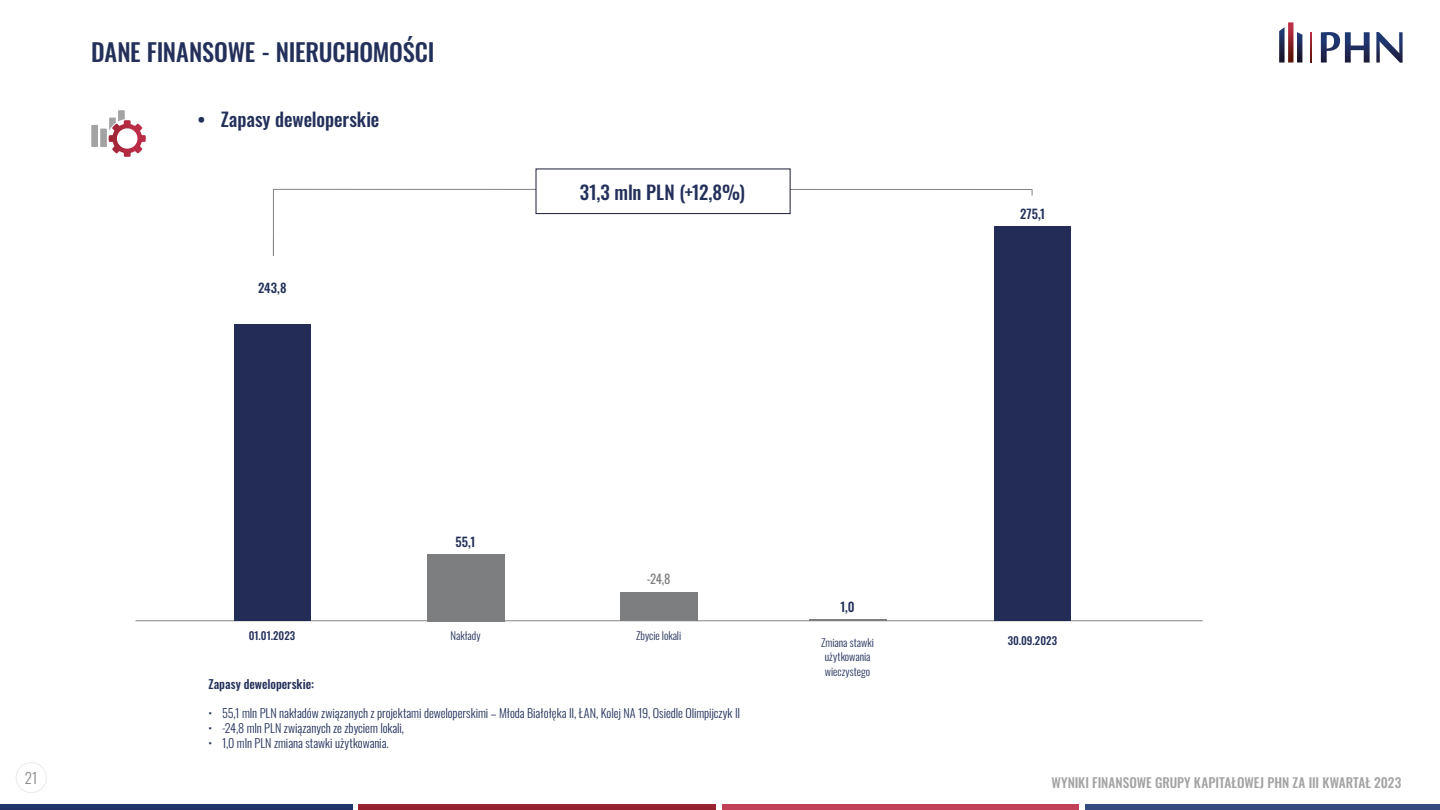
<style>
.page{position:relative;width:1440px;height:810px;background:#fff}
.page>*{position:absolute;margin:0;border:0;box-sizing:border-box;transform-origin:0 0}
.t1{font:500 24.45px "Oswald";letter-spacing:-.01em;color:#23305a}
.t2{font:500 18.98px "Oswald";letter-spacing:-.005em;color:#23305a}
.t3{font:300 14.85px "Oswald";color:#878787}
.t4{font:500 13.27px "Oswald";letter-spacing:.005em;color:#a3a3a3}
.t5{font:500 12.75px "Oswald";letter-spacing:.005em;color:#23305a}
.t6{font:12.75px "Oswald";color:#7d7e7f}
.t7{font:300 12.23px "Oswald";letter-spacing:-.005em;color:#23305a}
.t8{font:500 12.23px "Oswald";letter-spacing:-.005em;color:#23305a}
.t9{font:300 10.88px/14.9px "Oswald";color:#23305a;text-align:center}
.t10{font:500 10.88px "Oswald";letter-spacing:.005em;color:#23305a}
.s1{color:#24305a}
</style>
<div class="page">
<div style="left:16px;top:762px;width:31px;height:31px;border:1px solid #878787;border-radius:50%"></div>
<hr style="left:136px;top:620px;width:1067px;height:1px;background:#868686">
<svg style="left:273px;top:188px;width:760px;height:68px"></svg>
<div style="left:0;top:805px;width:352px;height:5px;background:#20336b"></div>
<div style="left:359px;top:805px;width:357px;height:5px;background:#982230"></div>
<div style="left:1085px;top:805px;width:355px;height:5px;background:#354a7f"></div>
<div style="left:722px;top:805px;width:357px;height:5px;background:#c14159"></div>
<div style="left:91px;top:125px;width:7px;height:22px;background:#a3a3a3"></div>
<div style="left:100px;top:129px;width:7px;height:18px;background:#a3a3a3"></div>
<svg style="left:109px;top:110px;width:37px;height:47px"></svg>
<svg style="left:1311px;top:32px;width:1px;height:31px"></svg>
<svg style="left:1279px;top:27px;width:6px;height:36px"></svg>
<svg style="left:1288px;top:22px;width:5px;height:41px"></svg>
<svg style="left:1297px;top:32px;width:5px;height:31px"></svg>
<svg style="left:1321px;top:32px;width:49px;height:31px"></svg>
<svg style="left:1376px;top:32px;width:27px;height:31px"></svg>
<div style="left:536px;top:169px;width:254px;height:45px;background:#fff;border:1px solid #1b1c38"></div>
<hr style="left:809px;top:619px;width:77px;height:2px;background:#7d7e7f">
<div style="left:427px;top:554px;width:77px;height:67px;background:#7d7e7f"></div>
<div style="left:620px;top:592px;width:77px;height:28px;background:#7d7e7f"></div>
<div style="left:234px;top:325px;width:77px;height:296px;background:#222c56"></div>
<div style="left:994px;top:226px;width:77px;height:395px;background:#222c56"></div>
<h1 class="t1" style="left:91px;top:39px;width:345px"><span class="s1">DANE FINANSOWE</span> - NIERUCHOMOŚCI</h1>
<h2 class="t2" style="left:198px;top:109px;width:183px">• Zapasy deweloperskie</h2>
<p class="t5" style="left:258px;top:281px;width:30px">243,8</p>
<h2 class="t2" style="left:580px;top:183px;width:167px">31,3 mln PLN (+12,8%)</h2>
<p class="t10" style="left:249px;top:630px;width:48px">01.01.2023</p>
<p class="t5" style="left:456px;top:535px;width:21px">55,1</p>
<p class="t9" style="left:451px;top:627px;width:31px">Nakłady</p>
<p class="t6" style="left:647px;top:568px;width:25px">-24,8</p>
<p class="t9" style="left:636px;top:627px;width:47px">Zbycie lokali</p>
<p class="t8" style="left:209px;top:677px;width:107px">Zapasy deweloperskie:</p>
<p class="t7" style="left:209px;top:703px;width:533px">• 55,1 mln PLN nakładów związanych z projektami deweloperskimi – Młoda Białołęka II, ŁAN, Kolej NA 19, Osiedle Olimpijczyk II</p>
<p class="t7" style="left:209px;top:718px;width:197px">• -24,8 mln PLN związanych ze zbyciem lokali,</p>
<p class="t7" style="left:209px;top:732px;width:182px">• 1,0 mln PLN zmiana stawki użytkowania.</p>
<p class="t5" style="left:841px;top:600px;width:16px">1,0</p>
<p class="t9" style="left:821px;top:633px;width:54px">Zmiana stawki użytkowania wieczystego</p>
<p class="t5" style="left:1020px;top:207px;width:27px">275,1</p>
<p class="t10" style="left:1008px;top:635px;width:51px">30.09.2023</p>
<p class="t3" style="left:25px;top:764px;width:14px">21</p>
<p class="t4" style="left:1051px;top:776px;width:351px">WYNIKI FINANSOWE GRUPY KAPITAŁOWEJ PHN ZA III KWARTAŁ 2023</p>
</div>
